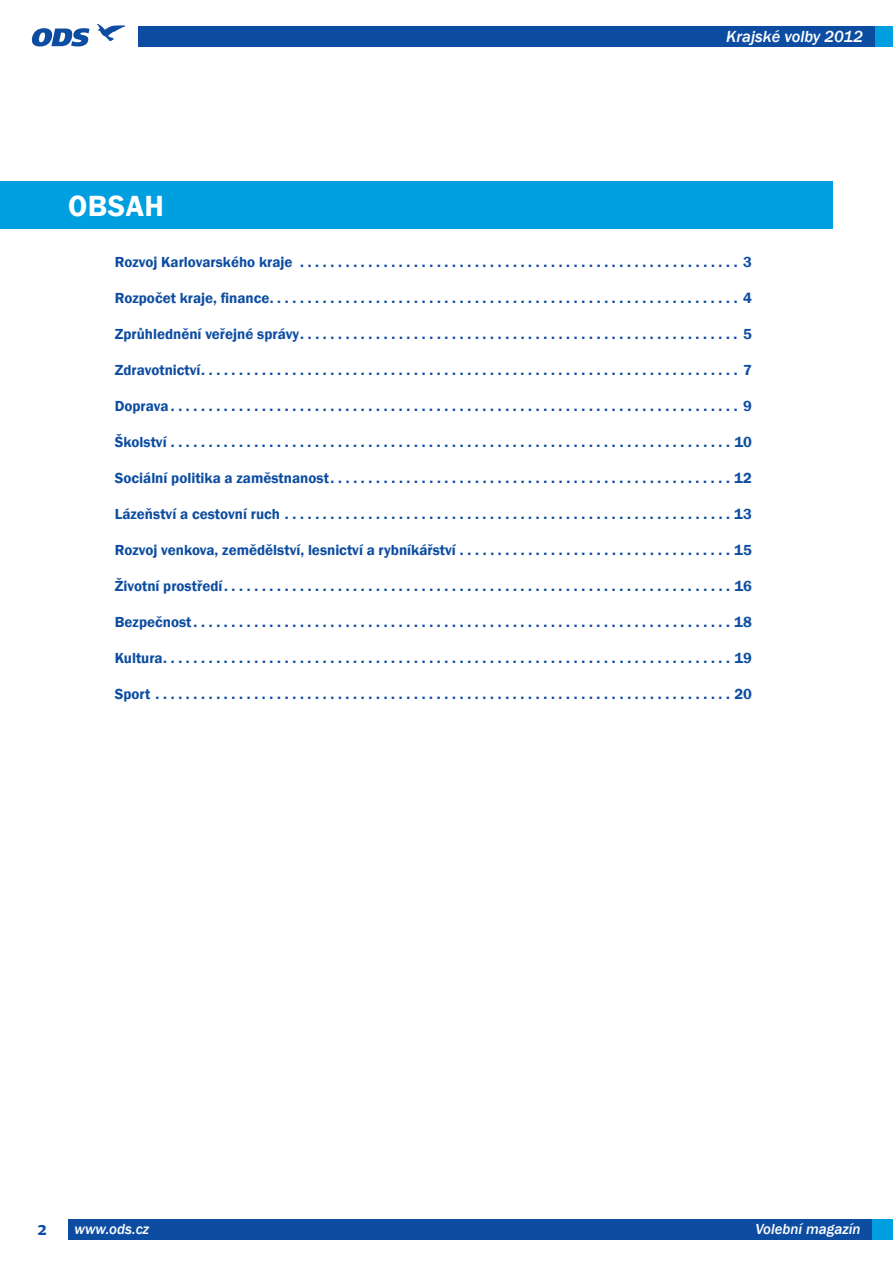
<style>
.page{position:relative;width:893px;height:1263px;background:#fff}
.page>*{position:absolute;margin:0;border:0;box-sizing:border-box;transform-origin:0 0}
.t1{font:600 30px "Franklin Gothic";letter-spacing:.02em;color:#fff}
.t2{font:500 18px "Fedra Serif A Pro";color:#0d4da1}
.t3{font:italic 500 16.5px "Franklin Gothic";color:#fff}
.t4{font:600 15px "Franklin Gothic";color:#0d4da1}
.t5{font:italic 500 15px "Franklin Gothic";color:#fff}
</style>
<div class="page">
<div style="left:0;top:182px;width:832px;height:47px;background:#009fdf"></div>
<svg style="left:31px;top:24px;width:94px;height:23px"></svg>
<div style="left:68px;top:1219px;width:812px;height:21px;background:#0d4da1"></div>
<div style="left:873px;top:1219px;width:20px;height:21px;background:#009fdf"></div>
<div style="left:138px;top:27px;width:753px;height:20px;background:#0d4da1"></div>
<div style="left:875px;top:27px;width:18px;height:20px;background:#009fdf"></div>
<p class="t3" style="left:726px;top:26px;width:138px">Krajské volby 2012</p>
<h1 class="t1" style="left:68px;top:189px;width:97px">OBSAH</h1>
<p class="t4" style="left:115px;top:253px;width:639px">Rozvoj Karlovarského kraje . . . . . . . . . . . . . . . . . . . . . . . . . . . . . . . . . . . . . . . . . . . . . . . . . . . . . . . . . . 3</p>
<p class="t4" style="left:115px;top:289px;width:639px">Rozpočet kraje, finance. . . . . . . . . . . . . . . . . . . . . . . . . . . . . . . . . . . . . . . . . . . . . . . . . . . . . . . . . . . . . . 4</p>
<p class="t4" style="left:115px;top:325px;width:639px">Zprůhlednění veřejné správy. . . . . . . . . . . . . . . . . . . . . . . . . . . . . . . . . . . . . . . . . . . . . . . . . . . . . . . . . . 5</p>
<p class="t4" style="left:115px;top:361px;width:639px">Zdravotnictví. . . . . . . . . . . . . . . . . . . . . . . . . . . . . . . . . . . . . . . . . . . . . . . . . . . . . . . . . . . . . . . . . . . . . . . 7</p>
<p class="t4" style="left:115px;top:397px;width:639px">Doprava . . . . . . . . . . . . . . . . . . . . . . . . . . . . . . . . . . . . . . . . . . . . . . . . . . . . . . . . . . . . . . . . . . . . . . . . . . . 9</p>
<p class="t4" style="left:115px;top:433px;width:639px">Školství . . . . . . . . . . . . . . . . . . . . . . . . . . . . . . . . . . . . . . . . . . . . . . . . . . . . . . . . . . . . . . . . . . . . . . . . . . 10</p>
<p class="t4" style="left:115px;top:469px;width:638px">Sociální politika a zaměstnanost. . . . . . . . . . . . . . . . . . . . . . . . . . . . . . . . . . . . . . . . . . . . . . . . . . . . . 12</p>
<p class="t4" style="left:115px;top:505px;width:639px">Lázeňství a cestovní ruch . . . . . . . . . . . . . . . . . . . . . . . . . . . . . . . . . . . . . . . . . . . . . . . . . . . . . . . . . . . 13</p>
<p class="t4" style="left:115px;top:541px;width:639px">Rozvoj venkova, zemědělství, lesnictví a rybníkářství . . . . . . . . . . . . . . . . . . . . . . . . . . . . . . . . . . . . 15</p>
<p class="t4" style="left:115px;top:577px;width:639px">Životní prostředí. . . . . . . . . . . . . . . . . . . . . . . . . . . . . . . . . . . . . . . . . . . . . . . . . . . . . . . . . . . . . . . . . . . 16</p>
<p class="t4" style="left:115px;top:613px;width:639px">Bezpečnost . . . . . . . . . . . . . . . . . . . . . . . . . . . . . . . . . . . . . . . . . . . . . . . . . . . . . . . . . . . . . . . . . . . . . . . 18</p>
<p class="t4" style="left:115px;top:649px;width:639px">Kultura. . . . . . . . . . . . . . . . . . . . . . . . . . . . . . . . . . . . . . . . . . . . . . . . . . . . . . . . . . . . . . . . . . . . . . . . . . . 19</p>
<p class="t4" style="left:115px;top:685px;width:639px">Sport . . . . . . . . . . . . . . . . . . . . . . . . . . . . . . . . . . . . . . . . . . . . . . . . . . . . . . . . . . . . . . . . . . . . . . . . . . . . 20</p>
<p class="t2" style="left:37px;top:1218px;width:11px">2</p>
<p class="t5" style="left:75px;top:1220px;width:76px">www.ods.cz</p>
<p class="t5" style="left:755px;top:1220px;width:107px">Volební magazín</p>
</div>
